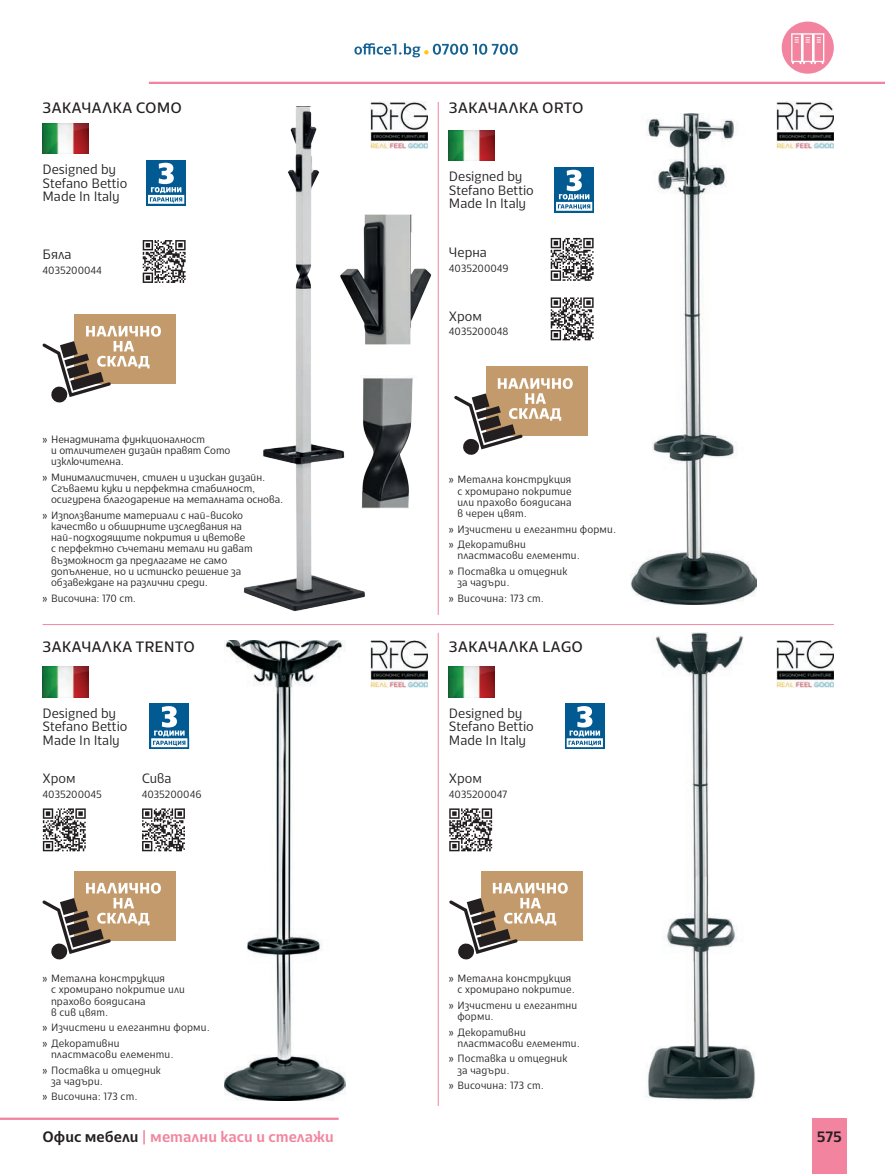
<style>
.page{position:relative;width:885px;height:1174px;background:#fff}
.page>*{position:absolute;margin:0;border:0;box-sizing:border-box;transform-origin:0 0}
.t1{font:15px "Cormac";color:#231f20}
.t2{font:500 15px "Cormac";color:#f3849e}
.t3{font:500 15px "Cormac";color:#231f20}
.t4{font:300 13.5px/13.5px "Cormac";color:#231f20;scale:.95 1}
.t5{font:300 10.5px/11.2px "Cormac";color:#231f20;scale:.95 1}
.s1{font-weight:400}
.s2{color:#231f20}
</style>
<div class="page">
<img style="left:630px;top:113px;width:126px;height:492px">
<img style="left:646px;top:632px;width:109px;height:468px">
<img style="left:225px;top:640px;width:120px;height:460px">
<hr style="left:438px;top:632px;width:1px;height:474px;background:#f3849f">
<hr style="left:438px;top:102px;width:1px;height:513px;background:#f3849f">
<hr style="left:42px;top:624px;width:791px;height:1px;background:#f3849f">
<div style="left:149px;top:703px;width:40px;height:46px;background:#015a92"></div>
<svg style="left:151px;top:706px;width:37px;height:42px"></svg>
<div style="left:565px;top:703px;width:39px;height:46px;background:#015a92"></div>
<svg style="left:566px;top:706px;width:37px;height:42px"></svg>
<img style="left:43px;top:666px;width:45px;height:31px">
<img style="left:449px;top:666px;width:45px;height:31px">
<div style="left:74px;top:871px;width:102px;height:69px;background:#c39a6b"></div>
<svg style="left:42px;top:882px;width:119px;height:78px"></svg>
<div style="left:481px;top:871px;width:101px;height:69px;background:#c39a6b"></div>
<svg style="left:449px;top:882px;width:118px;height:78px"></svg>
<div style="left:554px;top:167px;width:40px;height:45px;background:#015a92"></div>
<svg style="left:556px;top:170px;width:37px;height:41px"></svg>
<div style="left:146px;top:160px;width:40px;height:45px;background:#015a92"></div>
<svg style="left:148px;top:163px;width:37px;height:41px"></svg>
<img style="left:449px;top:130px;width:45px;height:31px">
<img style="left:42px;top:123px;width:46px;height:31px">
<div style="left:485px;top:367px;width:102px;height:69px;background:#c39a6b"></div>
<svg style="left:454px;top:378px;width:118px;height:77px"></svg>
<img style="left:366px;top:214px;width:65px;height:131px">
<img style="left:366px;top:377px;width:47px;height:132px">
<img style="left:243px;top:106px;width:123px;height:505px">
<div style="left:74px;top:314px;width:102px;height:70px;background:#c39a6b"></div>
<svg style="left:42px;top:326px;width:119px;height:77px"></svg>
<svg style="left:142px;top:240px;width:44px;height:43px"></svg>
<svg style="left:143px;top:240px;width:42px;height:43px"></svg>
<svg style="left:551px;top:237px;width:43px;height:38px"></svg>
<svg style="left:550px;top:238px;width:43px;height:43px"></svg>
<svg style="left:550px;top:297px;width:44px;height:44px"></svg>
<svg style="left:550px;top:297px;width:43px;height:43px"></svg>
<svg style="left:42px;top:808px;width:1px;height:43px"></svg>
<svg style="left:43px;top:808px;width:43px;height:43px"></svg>
<svg style="left:142px;top:808px;width:43px;height:43px"></svg>
<svg style="left:449px;top:808px;width:43px;height:43px"></svg>
<img style="left:370px;top:102px;width:57px;height:47px">
<img style="left:370px;top:640px;width:57px;height:47px">
<img style="left:776px;top:102px;width:57px;height:47px">
<img style="left:776px;top:640px;width:57px;height:47px">
<svg style="left:354px;top:43px;width:163px;height:14px"></svg>
<hr style="left:149px;top:82px;width:735px;height:2px;background:#f3849f">
<hr style="left:0;top:1117px;width:338px;height:2px;background:#f3849f">
<div style="left:812px;top:1118px;width:34px;height:55px;background:#f3849f"></div>
<div style="left:781px;top:22px;width:52px;height:52px;background:#f3849f;border-radius:50%"></div>
<svg style="left:791px;top:33px;width:33px;height:31px"></svg>
<h1 class="t1" style="left:43px;top:98px;width:141px">ЗАКАЧАЛКА COMO</h1>
<p class="t4" style="left:42px;top:163px;width:91px">Designed by<br>Stefano Bettio<br>Made In Italy</p>
<p class="t4" style="left:43px;top:247px;width:32px">Бяла</p>
<p class="t5" style="left:43px;top:264px;width:64px">4035200044</p>
<p class="t5" style="left:51px;top:433px;width:190px;text-indent:-9px"><span class="s1">»</span> Ненадмината функционалност<br>и отличителен дизайн правят Como изключителна.</p>
<p class="t5" style="left:51px;top:471px;width:246px;text-indent:-9px"><span class="s1">»</span> Минималистичен, стилен и изискан дизайн.<br>Сгъваеми куки и перфектна стабилност, осигурена благодарение на металната основа.</p>
<p class="t5" style="left:51px;top:509px;width:214px;text-indent:-9px"><span class="s1">»</span> Използваните материали с най-високо качество и обширните изследвания на най-подходящите покрития и цветове с перфектно съчетани метали ни дават възможност да предлагаме не само допълнение, но и истинско решение за обзавеждане на различни среди.</p>
<p class="t5" style="left:43px;top:592px;width:100px"><span class="s1">»</span> Височина: 170 cm.</p>
<h1 class="t1" style="left:449px;top:98px;width:136px">ЗАКАЧАЛКА ORTO</h1>
<p class="t4" style="left:449px;top:170px;width:91px">Designed by<br>Stefano Bettio<br>Made In Italy</p>
<p class="t4" style="left:449px;top:245px;width:42px">Черна</p>
<p class="t5" style="left:449px;top:262px;width:65px">4035200049</p>
<p class="t4" style="left:449px;top:309px;width:36px">Хром</p>
<p class="t5" style="left:449px;top:326px;width:64px">4035200048</p>
<p class="t5" style="left:457px;top:474px;width:122px;text-align:justify;text-indent:-8px"><span class="s1">»</span> Метална конструкция с хромирано покритие или прахово боядисана в черен цвят.</p>
<p class="t5" style="left:449px;top:521px;width:178px;line-height:15.5px"><span class="s1">»</span> Изчистени и елегантни форми. <span class="s1">»</span> Декоративни</p>
<p class="t5" style="left:449px;top:548px;width:139px;line-height:15.5px;text-indent:9px">пластмасови елементи. <span class="s1">»</span> Поставка и отцедник</p>
<p class="t5" style="left:449px;top:575px;width:102px;line-height:15.5px;text-indent:9px">за чадъри.<br><span class="s1">»</span> Височина: 173 cm.</p>
<h1 class="t1" style="left:42px;top:637px;width:154px">ЗАКАЧАЛКА TRENTO</h1>
<h1 class="t1" style="left:449px;top:637px;width:136px">ЗАКАЧАЛКА LAGO</h1>
<p class="t4" style="left:42px;top:706px;width:91px">Designed by<br>Stefano Bettio<br>Made In Italy</p>
<p class="t4" style="left:449px;top:706px;width:91px">Designed by<br>Stefano Bettio<br>Made In Italy</p>
<p class="t4" style="left:43px;top:771px;width:36px">Хром</p>
<p class="t5" style="left:43px;top:788px;width:64px">4035200045</p>
<p class="t4" style="left:142px;top:771px;width:33px">Сива</p>
<p class="t5" style="left:142px;top:788px;width:65px">4035200046</p>
<p class="t4" style="left:449px;top:771px;width:36px">Хром</p>
<p class="t5" style="left:449px;top:788px;width:63px">4035200047</p>
<p class="t5" style="left:51px;top:972px;width:142px;text-indent:-8px"><span class="s1">»</span> Метална конструкция<br>с хромирано покритие или прахово боядисана<br>в сив цвят.</p>
<p class="t5" style="left:42px;top:1020px;width:178px;line-height:15.5px"><span class="s1">»</span> Изчистени и елегантни форми. <span class="s1">»</span> Декоративни</p>
<p class="t5" style="left:42px;top:1046px;width:139px;line-height:15.5px;text-indent:9px">пластмасови елементи. <span class="s1">»</span> Поставка и отцедник</p>
<p class="t5" style="left:42px;top:1073px;width:102px;line-height:15.5px;text-indent:8px">за чадъри.<br><span class="s1">»</span> Височина: 173 cm.</p>
<p class="t5" style="left:457px;top:972px;width:125px;text-indent:-8px"><span class="s1">»</span> Метална конструкция с хромирано покритие.</p>
<p class="t5" style="left:457px;top:999px;width:127px;text-indent:-9px"><span class="s1">»</span> Изчистени и елегантни форми.</p>
<p class="t5" style="left:457px;top:1026px;width:131px;text-indent:-9px"><span class="s1">»</span> Декоративни пластмасови елементи.</p>
<p class="t5" style="left:457px;top:1053px;width:117px;text-indent:-9px"><span class="s1">»</span> Поставка и отцедник за чадъри.</p>
<p class="t5" style="left:449px;top:1079px;width:102px"><span class="s1">»</span> Височина: 173 cm.</p>
<h1 class="t2" style="left:43px;top:1126px;width:293px"><span class="s2">Офис мебели</span> | метални каси и стелажи</h1>
<h1 class="t3" style="left:816px;top:1126px;width:26px">575</h1>
</div>
